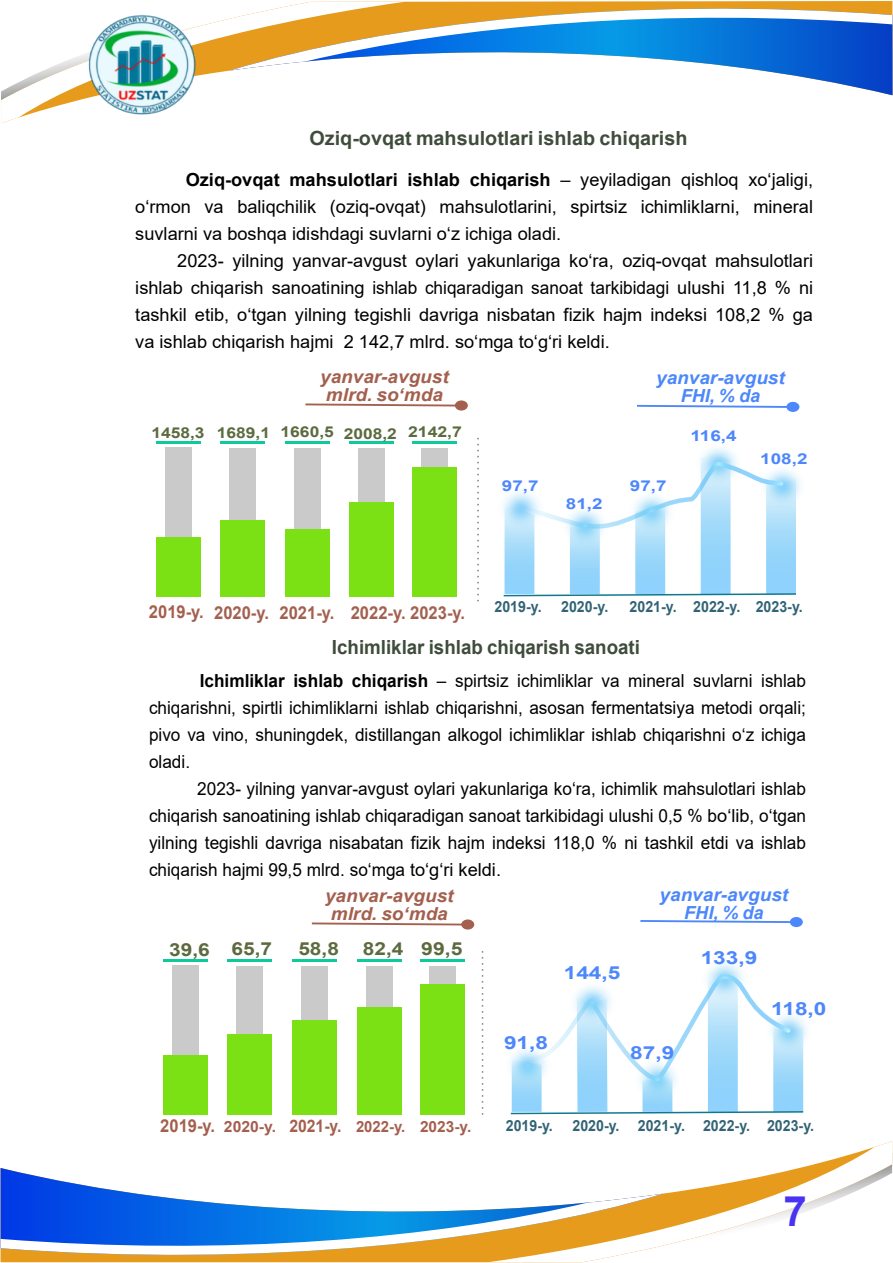
<style>
.page{position:relative;width:893px;height:1263px;background:#fff}
.page>*{position:absolute;margin:0;border:0;box-sizing:border-box;transform-origin:0 0}
.t1{font:700 42px "Arial";color:#4933f1}
.t2{font:700 19.5px "Arial";color:#3f4c3b}
.t3{font:700 19.5px "Arial";color:#3f4c3b;scale:.96 1}
.t4{font:18px/27px "Arial";color:#000;text-align:justify;scale:.96 1}
.t5{font:18px/27px "Arial";color:#000;text-align:justify}
.t6{font:italic 700 18px/17.5px "Arial";color:#a4604e;text-align:center;scale:1.05 1}
.t7{font:italic 700 18px/17.5px "Arial";color:#4c87fb;text-align:center;scale:1.05 1}
.t8{font:700 18px "Arial";color:#4c87fb;scale:1.26 1}
.t9{font:700 18px "Arial";color:#5c6b3f;scale:1.16 1}
.t10{font:700 17.85px "Arial";color:#a4604e;scale:.93 1}
.t11{font:700 15.3px "Arial";color:#326475;scale:.93 1}
.t12{font:700 15.3px "Arial";color:#a4604e}
.t13{font:700 15px "Arial";color:#5c6b3f;scale:1.16 1}
.t14{font:700 15px "Arial";color:#4c87fb;scale:1.26 1}
.s1{font-weight:700}
.s2{font-size:17.85px}
.s3{font-size:15.45px}
.s4{font-size:17.25px}
</style>
<div class="page">
<div style="left:165px;top:447px;width:27px;height:149px;background:#cacaca"></div>
<div style="left:156px;top:537px;width:45px;height:59px;background:#7be115"></div>
<div style="left:229px;top:448px;width:27px;height:148px;background:#cacaca"></div>
<div style="left:220px;top:520px;width:45px;height:76px;background:#7be115"></div>
<div style="left:294px;top:448px;width:27px;height:148px;background:#cacaca"></div>
<div style="left:285px;top:529px;width:45px;height:67px;background:#7be115"></div>
<div style="left:358px;top:448px;width:27px;height:148px;background:#cacaca"></div>
<div style="left:349px;top:502px;width:45px;height:94px;background:#7be115"></div>
<div style="left:421px;top:448px;width:27px;height:148px;background:#cacaca"></div>
<div style="left:412px;top:467px;width:45px;height:129px;background:#7be115"></div>
<hr style="left:156px;top:441px;width:45px;height:2px;background:#0dca99">
<hr style="left:220px;top:441px;width:45px;height:2px;background:#0dca99">
<hr style="left:285px;top:441px;width:45px;height:2px;background:#0dca99">
<hr style="left:349px;top:441px;width:45px;height:2px;background:#0dca99">
<hr style="left:412px;top:441px;width:45px;height:2px;background:#0dca99">
<svg style="left:305px;top:403px;width:150px;height:3px"></svg>
<div style="left:455px;top:400px;width:13px;height:11px;background:#a4604e;border-radius:50%"></div>
<svg style="left:756px;top:461px;width:52px;height:48px"></svg>
<svg style="left:692px;top:440px;width:53px;height:48px"></svg>
<svg style="left:503px;top:453px;width:294px;height:144px"></svg>
<svg style="left:637px;top:405px;width:149px;height:3px"></svg>
<div style="left:786px;top:402px;width:13px;height:10px;background:#4c87fb;border-radius:50%"></div>
<div style="left:172px;top:965px;width:27px;height:149px;background:#cacaca"></div>
<div style="left:163px;top:1055px;width:45px;height:59px;background:#7be115"></div>
<div style="left:236px;top:966px;width:27px;height:148px;background:#cacaca"></div>
<div style="left:227px;top:1034px;width:45px;height:80px;background:#7be115"></div>
<div style="left:301px;top:966px;width:27px;height:148px;background:#cacaca"></div>
<div style="left:292px;top:1020px;width:45px;height:94px;background:#7be115"></div>
<div style="left:366px;top:966px;width:26px;height:148px;background:#cacaca"></div>
<div style="left:357px;top:1007px;width:44px;height:107px;background:#7be115"></div>
<div style="left:429px;top:966px;width:27px;height:148px;background:#cacaca"></div>
<div style="left:420px;top:984px;width:44px;height:130px;background:#7be115"></div>
<hr style="left:163px;top:959px;width:45px;height:2px;background:#0dca99">
<hr style="left:227px;top:959px;width:45px;height:2px;background:#0dca99">
<hr style="left:292px;top:959px;width:45px;height:2px;background:#0dca99">
<hr style="left:357px;top:959px;width:44px;height:2px;background:#0dca99">
<hr style="left:420px;top:959px;width:44px;height:2px;background:#0dca99">
<svg style="left:312px;top:922px;width:149px;height:3px"></svg>
<div style="left:461px;top:919px;width:13px;height:10px;background:#a4604e;border-radius:50%"></div>
<svg style="left:698px;top:955px;width:53px;height:48px"></svg>
<svg style="left:510px;top:972px;width:295px;height:143px"></svg>
<svg style="left:640px;top:920px;width:150px;height:3px"></svg>
<div style="left:790px;top:917px;width:13px;height:10px;background:#4c87fb;border-radius:50%"></div>
<svg style="left:477px;top:438px;width:2px;height:164px"></svg>
<svg style="left:482px;top:951px;width:1px;height:164px"></svg>
<svg style="left:663px;top:1141px;width:229px;height:105px"></svg>
<svg style="left:1px;top:1168px;width:662px;height:26px"></svg>
<svg style="left:1px;top:1194px;width:662px;height:69px"></svg>
<svg style="left:1px;top:18px;width:229px;height:105px"></svg>
<svg style="left:765px;top:71px;width:127px;height:24px"></svg>
<svg style="left:230px;top:1px;width:662px;height:70px"></svg>
<img style="left:83px;top:15px;width:114px;height:103px">
<p class="t2" style="left:309px;top:124px;width:379px">Oziq-ovqat mahsulotlari ishlab chiqarish</p>
<p class="t5" style="left:135px;top:166px;width:679px;text-indent:50px"><span class="s1">Oziq-ovqat mahsulotlari ishlab chiqarish</span> – yeyiladigan qishloq xo‘jaligi, o‘rmon va baliqchilik (oziq-ovqat) mahsulotlarini, spirtsiz ichimliklarni, mineral suvlarni va boshqa idishdagi suvlarni o‘z ichiga oladi.</p>
<p class="t5" style="left:135px;top:247px;width:679px;text-indent:42px">2023- yilning yanvar-avgust oylari yakunlariga ko‘ra, oziq-ovqat mahsulotlari ishlab chiqarish sanoatining ishlab chiqaradigan sanoat tarkibidagi ulushi 11,8 % ni tashkil etib, o‘tgan yilning tegishli davriga nisbatan fizik hajm indeksi 108,2 % ga va ishlab chiqarish hajmi 2 142,7 mlrd. so‘mga to‘g‘ri keldi.</p>
<p class="t6" style="left:320px;top:368px;width:124px">yanvar-avgust mlrd. so‘mda</p>
<p class="t13" style="left:151px;top:422px;width:269px">1458,3 1689,1 1660,5 2008,2 2142,7</p>
<p class="t14" style="left:502px;top:475px;width:31px">97,7</p>
<p class="t14" style="left:566px;top:493px;width:31px">81,2</p>
<p class="t7" style="left:656px;top:370px;width:124px">yanvar-avgust<br>FHI, % da</p>
<p class="t14" style="left:630px;top:475px;width:31px">97,7</p>
<p class="t14" style="left:690px;top:425px;width:38px">116,4</p>
<p class="t14" style="left:760px;top:448px;width:39px">108,2</p>
<p class="t10" style="left:149px;top:600px;width:341px">2019-y. 2020-y. 2021-y. 2022-y. 2023-y.</p>
<p class="t11" style="left:494px;top:596px;width:52px">2019-y.</p>
<p class="t11" style="left:561px;top:596px;width:52px">2020-y.</p>
<p class="t11" style="left:629px;top:596px;width:188px">2021-y. 2022-y. 2023-y.</p>
<p class="t3" style="left:332px;top:634px;width:322px">Ichimliklar ishlab chiqarish sanoati</p>
<p class="t4" style="left:149px;top:667px;width:686px;text-indent:51px"><span class="s1">Ichimliklar ishlab chiqarish</span> – spirtsiz ichimliklar va mineral suvlarni ishlab chiqarishni, spirtli ichimliklarni ishlab chiqarishni, asosan fermentatsiya metodi orqali; pivo va vino, shuningdek, distillangan alkogol ichimliklar ishlab chiqarishni oʻz ichiga oladi.</p>
<p class="t4" style="left:149px;top:775px;width:686px;text-indent:48px">2023- yilning yanvar-avgust oylari yakunlariga ko‘ra, ichimlik mahsulotlari ishlab chiqarish sanoatining ishlab chiqaradigan sanoat tarkibidagi ulushi 0,5 % bo‘lib, o‘tgan yilning tegishli davriga nisabatan fizik hajm indeksi 118,0 % ni tashkil etdi va ishlab chiqarish hajmi 99,5 mlrd. so‘mga to‘g‘ri keldi.</p>
<p class="t6" style="left:325px;top:887px;width:124px">yanvar-avgust mlrd. so‘mda</p>
<p class="t7" style="left:660px;top:886px;width:124px">yanvar-avgust<br>FHI, % da</p>
<p class="t9" style="left:169px;top:936px;width:90px">39,6 65,7</p>
<p class="t9" style="left:298px;top:935px;width:37px">58,8</p>
<p class="t9" style="left:363px;top:936px;width:87px">82,4 99,5</p>
<p class="t8" style="left:564px;top:959px;width:46px">144,5</p>
<p class="t8" style="left:504px;top:1030px;width:36px">91,8</p>
<p class="t8" style="left:630px;top:1040px;width:36px">87,9</p>
<p class="t8" style="left:701px;top:944px;width:46px">133,9</p>
<p class="t8" style="left:771px;top:996px;width:45px">118,0</p>
<p class="t12" style="left:160px;top:1115px;width:312px"><span class="s2">2019-y.</span> <span class="s3">2020-y.</span> <span class="s4">2021-y.</span> 2022-y. 2023-y.</p>
<p class="t11" style="left:506px;top:1115px;width:52px">2019-y.</p>
<p class="t11" style="left:572px;top:1115px;width:261px">2020-y. 2021-y. 2022-y. 2023-y.</p>
<h1 class="t1" style="left:783px;top:1181px;width:25px">7</h1>
</div>
